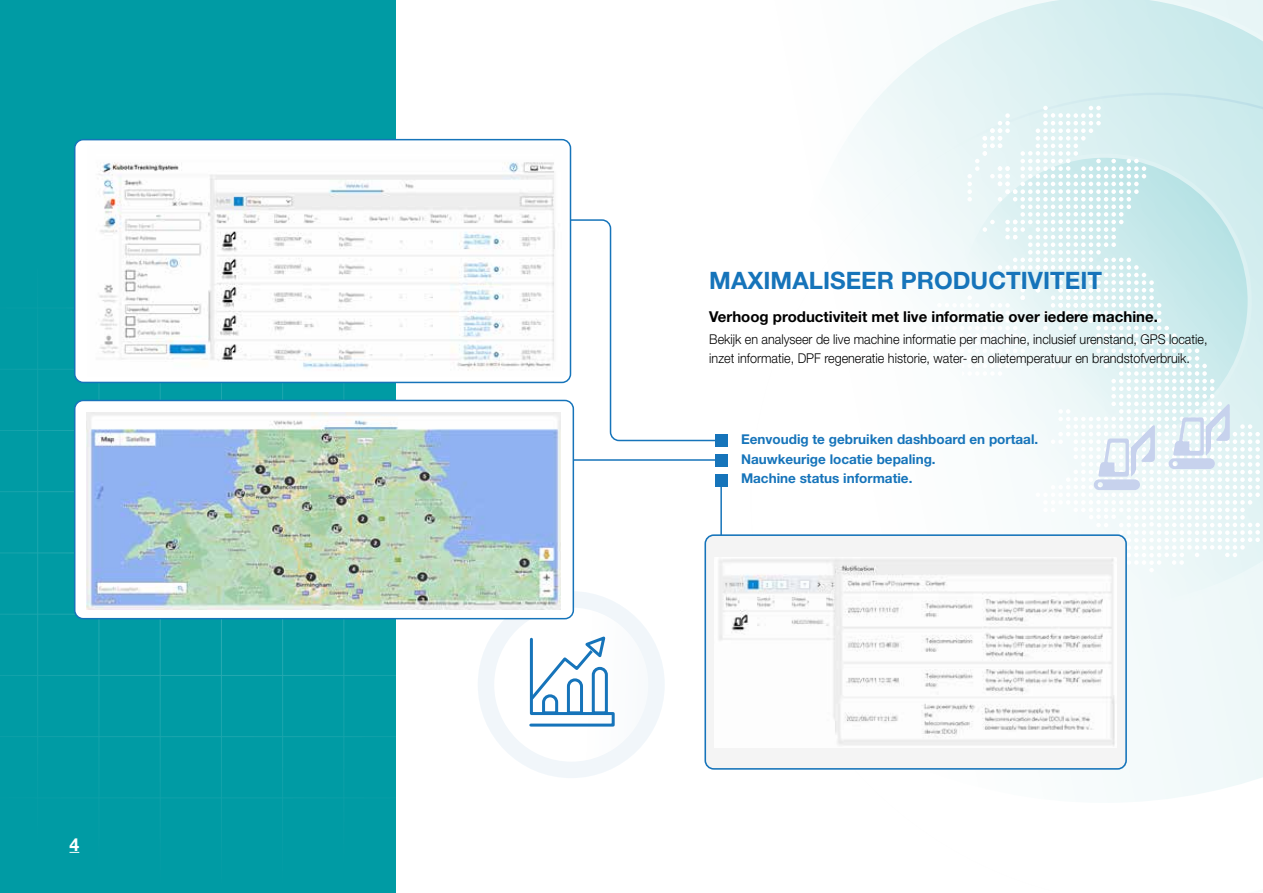
<style>
.page{position:relative;width:1263px;height:893px;background:#fff}
.page>*{position:absolute;margin:0;border:0;box-sizing:border-box;transform-origin:0 0}
.t1{font:700 24px "Helvetica Neue LT Std";color:#1674ba}
.t2{font:700 18px "Helvetica Neue LT Std";color:#fff}
.t3{font:700 15px "Helvetica Neue LT Std";color:#000}
.t4{font:300 13.5px/19.5px "Helvetica Neue LT Std";color:#000;scale:.93 1}
.t5{font:700 13.5px/19.5px "Helvetica Neue LT Std";color:#1674ba}
</style>
<div class="page">
<svg style="left:715px;top:434px;width:548px;height:367px"></svg>
<svg style="left:796px;top:0;width:467px;height:610px"></svg>
<svg style="left:922px;top:106px;width:341px;height:497px"></svg>
<div style="left:0;top:0;width:395px;height:893px;background:#009ba4"></div>
<hr style="left:37px;top:268px;width:1px;height:615px;background:#fff">
<hr style="left:99px;top:268px;width:1px;height:615px;background:#fff">
<hr style="left:160px;top:268px;width:1px;height:615px;background:#fff">
<hr style="left:221px;top:268px;width:1px;height:615px;background:#fff">
<hr style="left:282px;top:268px;width:1px;height:615px;background:#fff">
<hr style="left:343px;top:268px;width:1px;height:615px;background:#fff">
<hr style="left:0;top:797px;width:395px;height:1px;background:#fff">
<hr style="left:0;top:736px;width:395px;height:1px;background:#fff">
<hr style="left:0;top:675px;width:395px;height:1px;background:#fff">
<hr style="left:0;top:614px;width:395px;height:1px;background:#fff">
<hr style="left:0;top:553px;width:395px;height:1px;background:#fff">
<hr style="left:0;top:491px;width:395px;height:1px;background:#fff">
<hr style="left:0;top:430px;width:395px;height:1px;background:#fff">
<hr style="left:0;top:369px;width:395px;height:1px;background:#fff">
<hr style="left:0;top:308px;width:395px;height:1px;background:#fff">
<svg style="left:561px;top:219px;width:154px;height:223px"></svg>
<div style="left:715px;top:434px;width:12px;height:12px;background:#1674ba"></div>
<hr style="left:558px;top:459px;width:163px;height:2px;background:#1674ba">
<div style="left:715px;top:454px;width:12px;height:12px;background:#1674ba"></div>
<hr style="left:720px;top:480px;width:2px;height:112px;background:#1674ba">
<div style="left:715px;top:474px;width:12px;height:12px;background:#1674ba"></div>
<div style="left:705px;top:535px;width:421px;height:234px;background:#f4f4f4;border-radius:9px"></div>
<img style="left:724px;top:559px;width:390px;height:186px">
<div style="left:704px;top:534px;width:423px;height:236px;border:2px solid #1674ba;border-radius:9px"></div>
<div style="left:478px;top:591px;width:187px;height:187px;background:#f1f6fa;border-radius:50%"></div>
<div style="left:494px;top:608px;width:154px;height:154px;background:#fff;border-radius:50%"></div>
<svg style="left:529px;top:636px;width:86px;height:91px"></svg>
<div style="left:75px;top:400px;width:498px;height:219px;background:#fff;border-radius:9px"></div>
<img style="left:87px;top:413px;width:473px;height:196px">
<div style="left:74px;top:400px;width:500px;height:219px;border:2px solid #1674ba;border-radius:9px"></div>
<div style="left:75px;top:140px;width:495px;height:242px;background:#fff;border-radius:9px"></div>
<img style="left:98px;top:162px;width:457px;height:209px">
<div style="left:74px;top:139px;width:497px;height:244px;border:2px solid #1674ba;border-radius:9px"></div>
<h2 class="t2" style="left:70px;top:833px;width:11px">4</h2>
<h1 class="t1" style="left:709px;top:266px;width:394px">MAXIMALISEER PRODUCTIVITEIT</h1>
<p class="t3" style="left:709px;top:307px;width:450px">Verhoog productiviteit met live informatie over iedere machine.</p>
<p class="t4" style="left:709px;top:329px;width:537px">Bekijk en analyseer de live machine informatie per machine, inclusief urenstand, GPS locatie, inzet informatie, DPF regeneratie historie, water- en olietemperatuur en brandstofverbruik.</p>
<p class="t5" style="left:741px;top:430px;width:299px">Eenvoudig te gebruiken dashboard en portaal.<br>Nauwkeurige locatie bepaling.<br>Machine status informatie.</p>
</div>
